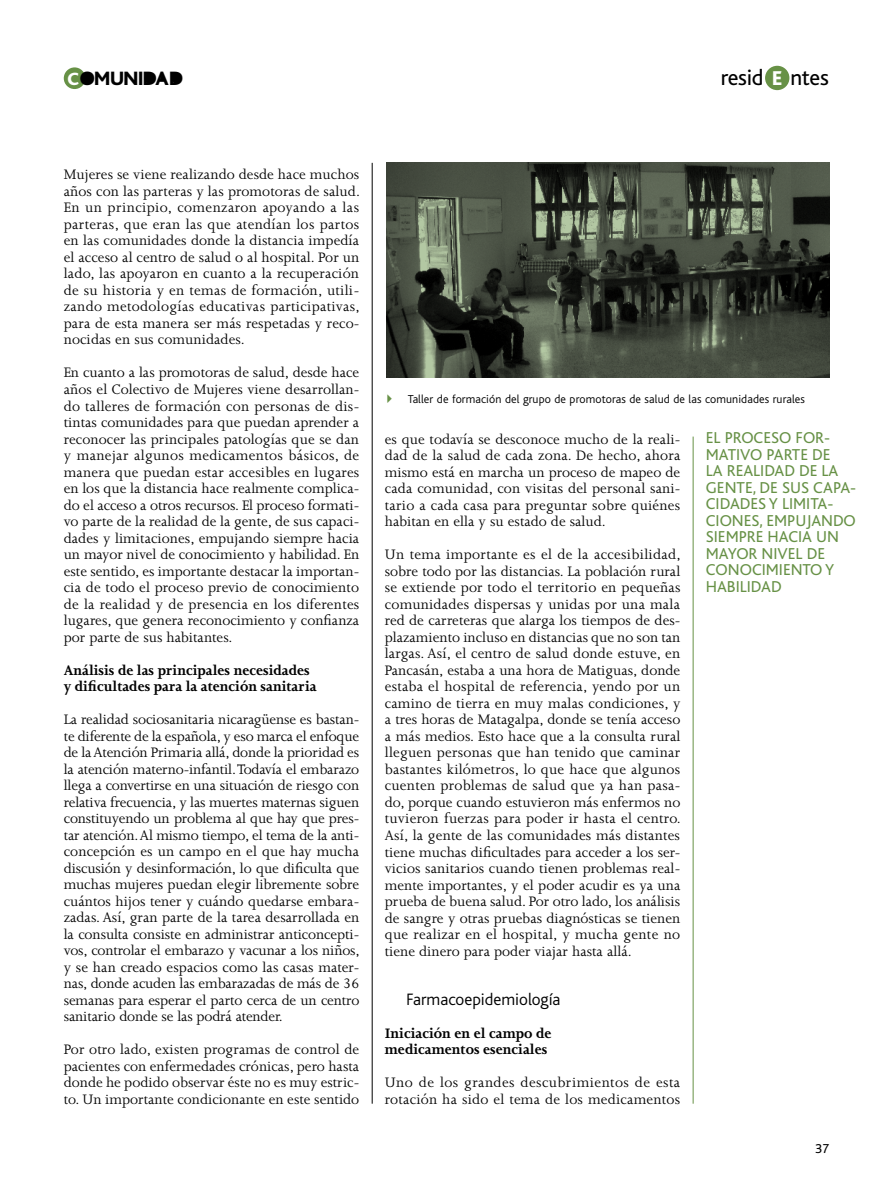
<style>
.page{position:relative;width:893px;height:1191px;background:#fff}
.page>*{position:absolute;margin:0;border:0;box-sizing:border-box;transform-origin:0 0}
.t1{font:22.8px "Bliss";letter-spacing:-.015em;color:#000}
.t2{font:800 20.25px "Bliss";letter-spacing:-.025em;color:#000}
.t3{font:300 17.25px "Bliss";color:#000}
.t4{font:16.5px/16.5px "Bliss";color:#679146}
.t5{font:15.75px/16.5px "Joanna";color:#000;text-align:justify}
.t6{font:700 15.75px/16.5px "Joanna";color:#000}
.t7{font:15.75px/16.5px "Joanna";letter-spacing:.02em;color:#000}
.t8{font:13.5px "Bliss";color:#000}
.t9{font:300 12px "Bliss";letter-spacing:.01em;color:#000}
.s1{font-size:18.6px;color:#fff}
.s2{font-weight:800;font-size:20.85px;color:#fff}
</style>
<div class="page">
<hr style="left:372px;top:163px;width:1px;height:940px;background:#000">
<hr style="left:693px;top:436px;width:1px;height:667px;background:#679146">
<img style="left:387px;top:163px;width:442px;height:214px">
<div style="left:64px;top:67px;width:21px;height:22px;background:#679146;border-radius:50%"></div>
<div style="left:82px;top:73px;width:11px;height:11px;background:#000;border-radius:50%"></div>
<div style="left:145px;top:73px;width:9px;height:11px;background:#000;border-radius:50%"></div>
<div style="left:171px;top:72px;width:10px;height:11px;background:#000;border-radius:50%"></div>
<svg style="left:160px;top:73px;width:5px;height:7px"></svg>
<div style="left:765px;top:66px;width:24px;height:24px;background:#679146;border-radius:50%"></div>
<p class="t2" style="left:68px;top:68px;width:117px"><span class="s1">C</span>OMUNIDAD</p>
<h1 class="t1" style="left:721px;top:65px;width:110px">resid <span class="s2">E</span> ntes</h1>
<p class="t5" style="left:64px;top:166px;width:298px">Mujeres se viene realizando desde hace muchos años con las parteras y las promotoras de salud.<br>En un principio, comenzaron apoyando a las parteras, que eran las que atendían los partos en las comunidades donde la distancia impedía el acceso al centro de salud o al hospital. Por un lado, las apoyaron en cuanto a la recuperación de su historia y en temas de formación, utili&shy;zando metodologías educativas participativas, para de esta manera ser más respetadas y reco&shy;nocidas en sus comunidades.</p>
<p class="t5" style="left:64px;top:364px;width:297px">En cuanto a las promotoras de salud, desde hace años el Colectivo de Mujeres viene desarrollan&shy;do talleres de formación con personas de dis&shy;tintas comunidades para que puedan aprender a reconocer las principales patologías que se dan y manejar algunos medicamentos básicos, de manera que puedan estar accesibles en lugares en los que la distancia hace realmente complica&shy;do el acceso a otros recursos. El proceso formati&shy;vo parte de la realidad de la gente, de sus capaci&shy;dades y limitaciones, empujando siempre hacia un mayor nivel de conocimiento y habilidad. En este sentido, es importante destacar la importan&shy;cia de todo el proceso previo de conocimiento de la realidad y de presencia en los diferentes lugares, que genera reconocimiento y confianza por parte de sus habitantes.</p>
<p class="t6" style="left:64px;top:662px;width:254px">Análisis de las principales necesidades y dificultades para la atención sanitaria</p>
<p class="t5" style="left:64px;top:711px;width:298px">La realidad sociosanitaria nicaragüense es bastan&shy;te diferente de la española, y eso marca el enfoque de la Atención Primaria allá, donde la prioridad es la atención materno-infantil. Todavía el embarazo llega a convertirse en una situación de riesgo con relativa frecuencia, y las muertes maternas siguen constituyendo un problema al que hay que pres&shy;tar atención. Al mismo tiempo, el tema de la anti&shy;concepción es un campo en el que hay mucha discusión y desinformación, lo que dificulta que muchas mujeres puedan elegir libremente sobre cuántos hijos tener y cuándo quedarse embara&shy;zadas. Así, gran parte de la tarea desarrollada en la consulta consiste en administrar anticoncepti&shy;vos, controlar el embarazo y vacunar a los niños, y se han creado espacios como las casas mater&shy;nas, donde acuden las embarazadas de más de 36 semanas para esperar el parto cerca de un centro sanitario donde se las podrá atender.</p>
<p class="t5" style="left:64px;top:1041px;width:297px">Por otro lado, existen programas de control de pacientes con enfermedades crónicas, pero hasta donde he podido observar éste no es muy estric&shy;to. Un importante condicionante en este sentido</p>
<p class="t9" style="left:408px;top:393px;width:399px">Taller de formación del grupo de promotoras de salud de las comunidades rurales</p>
<p class="t5" style="left:385px;top:431px;width:297px">es que todavía se desconoce mucho de la reali&shy;dad de la salud de cada zona. De hecho, ahora mismo está en marcha un proceso de mapeo de cada comunidad, con visitas del personal sani&shy;tario a cada casa para preguntar sobre quiénes habitan en ella y su estado de salud.</p>
<p class="t5" style="left:385px;top:546px;width:298px">Un tema importante es el de la accesibilidad, sobre todo por las distancias. La población rural se extiende por todo el territorio en pequeñas comunidades dispersas y unidas por una mala red de carreteras que alarga los tiempos de des&shy;plazamiento incluso en distancias que no son tan largas. Así, el centro de salud donde estuve, en Pancasán, estaba a una hora de Matiguas, donde estaba el hospital de referencia, yendo por un camino de tierra en muy malas condiciones, y a tres horas de Matagalpa, donde se tenía acceso a más medios. Esto hace que a la consulta rural lleguen personas que han tenido que caminar bastantes kilómetros, lo que hace que algunos cuenten problemas de salud que ya han pasa&shy;do, porque cuando estuvieron más enfermos no tuvieron fuerzas para poder ir hasta el centro.<br>Así, la gente de las comunidades más distantes tiene muchas dificultades para acceder a los ser&shy;vicios sanitarios cuando tienen problemas real&shy;mente importantes, y el poder acudir es ya una prueba de buena salud. Por otro lado, los análisis de sangre y otras pruebas diagnósticas se tienen que realizar en el hospital, y mucha gente no tiene dinero para poder viajar hasta allá.</p>
<p class="t3" style="left:406px;top:990px;width:156px">Farmacoepidemiología</p>
<p class="t6" style="left:385px;top:1024px;width:168px">Iniciación en el campo de medicamentos esenciales</p>
<p class="t7" style="left:385px;top:1074px;width:297px">Uno de los grandes descubrimientos de esta rotación ha sido el tema de los medicamentos</p>
<p class="t4" style="left:706px;top:430px;width:152px">EL PROCESO FOR-<br>MATIVO PARTE DE<br>LA REALIDAD DE LA<br>GENTE, DE SUS CAPA-<br>CIDADES Y LIMITA-<br>CIONES, EMPUJANDO<br>SIEMPRE HACIA UN<br>MAYOR NIVEL DE<br>CONOCIMIENTO Y<br>HABILIDAD</p>
<p class="t8" style="left:815px;top:1141px;width:16px">37</p>
</div>
